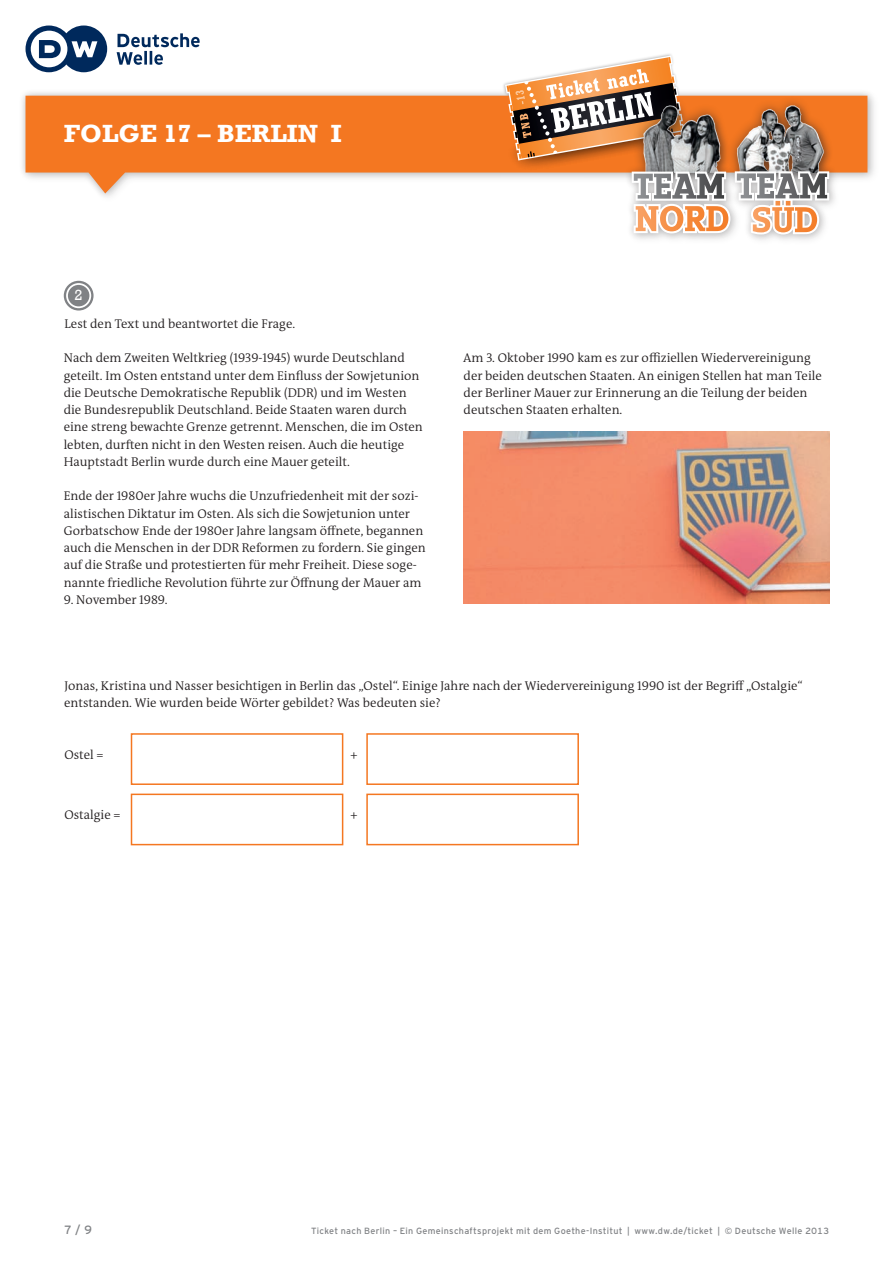
<style>
.page{position:relative;width:893px;height:1263px;background:#fff}
.page>*{position:absolute;margin:0;border:0;box-sizing:border-box;transform-origin:0 0}
.t1{font:700 25.5px "Rockwell";color:#fff}
.t2{font:15px "Rockwell";color:#fff}
.t3{font:300 12.75px/17.2px "DW The Antiqua B W4";color:#231f20}
.t4{font:12px "Interstate DW Line";color:#808285}
.t5{font:9px "Interstate DW Line";letter-spacing:.035em;color:#808285}
</style>
<div class="page">
<div style="left:18px;top:88px;width:857px;height:112px;background:#231f20;opacity:.25"></div>
<svg style="left:26px;top:96px;width:841px;height:97px;fill:#f47721"></svg>
<img style="left:497px;top:102px;width:127px;height:80px">
<img style="left:500px;top:54px;width:190px;height:111px">
<svg style="left:505px;top:55px;width:179px;height:105px"></svg>
<div style="left:726px;top:95px;width:108px;height:89px;background:#231f20;opacity:.5"></div>
<img style="left:735px;top:105px;width:120px;height:68px">
<div style="left:729px;top:165px;width:112px;height:81px;background:#231f20;opacity:.15"></div>
<div style="left:727px;top:164px;width:110px;height:78px;background:#231f20;opacity:.25"></div>
<div style="left:632px;top:95px;width:98px;height:89px;background:#231f20;opacity:.5"></div>
<img style="left:639px;top:103px;width:92px;height:61px">
<div style="left:626px;top:166px;width:116px;height:80px;background:#fefefe"></div>
<div style="left:624px;top:164px;width:114px;height:77px;background:#231f20;opacity:.25"></div>
<svg style="left:632px;top:171px;width:197px;height:63px"></svg>
<img style="left:634px;top:174px;width:90px;height:25px">
<img style="left:636px;top:206px;width:92px;height:25px">
<svg style="left:64px;top:281px;width:30px;height:29px"></svg>
<div style="left:68px;top:285px;width:21px;height:21px;background:#808285;border-radius:50%"></div>
<div style="left:131px;top:733px;width:212px;height:52px;border:2px solid #f47721"></div>
<div style="left:131px;top:794px;width:212px;height:51px;border:2px solid #f47721"></div>
<div style="left:366px;top:733px;width:213px;height:52px;border:2px solid #f47721"></div>
<div style="left:366px;top:794px;width:213px;height:51px;border:2px solid #f47721"></div>
<img style="left:463px;top:431px;width:366px;height:173px">
<svg style="left:117px;top:33px;width:83px;height:32px"></svg>
<svg style="left:26px;top:26px;width:81px;height:46px"></svg>
<h1 class="t1" style="left:64px;top:118px;width:279px">FOLGE 17 – BERLIN I</h1>
<p class="t2" style="left:75px;top:287px;width:10px">2</p>
<p class="t3" style="left:64px;top:315px;width:232px">Lest den Text und beantwortet die Frage.</p>
<p class="t3" style="left:64px;top:349px;width:361px">Nach dem Zweiten Weltkrieg (1939-1945) wurde Deutschland geteilt. Im Osten entstand unter dem Einfluss der Sowjetunion die Deutsche Demokratische Republik (DDR) und im Westen die Bundesrepublik Deutschland. Beide Staaten waren durch eine streng bewachte Grenze getrennt. Menschen, die im Osten lebten, durften nicht in den Westen reisen. Auch die heutige Hauptstadt Berlin wurde durch eine Mauer geteilt.</p>
<p class="t3" style="left:64px;top:487px;width:364px">Ende der 1980er Jahre wuchs die Unzufriedenheit mit der sozi&shy;alistischen Diktatur im Osten. Als sich die Sowjetunion unter Gorbatschow Ende der 1980er Jahre langsam öffnete, begannen auch die Menschen in der DDR Reformen zu fordern. Sie gingen auf die Straße und protestierten für mehr Freiheit. Diese soge&shy;nannte friedliche Revolution führte zur Öffnung der Mauer am</p>
<p class="t3" style="left:64px;top:591px;width:105px">9. November 1989.</p>
<p class="t3" style="left:463px;top:349px;width:360px">Am 3. Oktober 1990 kam es zur offiziellen Wiedervereinigung der beiden deutschen Staaten. An einigen Stellen hat man Teile der Berliner Mauer zur Erinnerung an die Teilung der beiden deutschen Staaten erhalten.</p>
<p class="t3" style="left:64px;top:677px;width:740px">Jonas, Kristina und Nasser besichtigen in Berlin das „Ostel“. Einige Jahre nach der Wiedervereinigung 1990 ist der Begriff „Ostalgie“ entstanden. Wie wurden beide Wörter gebildet? Was bedeuten sie?</p>
<p class="t3" style="left:64px;top:746px;width:41px">Ostel =</p>
<p class="t3" style="left:350px;top:746px;width:9px">+</p>
<p class="t3" style="left:64px;top:807px;width:58px">Ostalgie =</p>
<p class="t3" style="left:350px;top:807px;width:9px">+</p>
<p class="t4" style="left:64px;top:1222px;width:30px">7 / 9</p>
<p class="t5" style="left:311px;top:1225px;width:520px">Ticket nach Berlin – Ein Gemeinschaftsprojekt mit dem Goethe-Institut | www.dw.de/ticket | © Deutsche Welle 2013</p>
</div>
